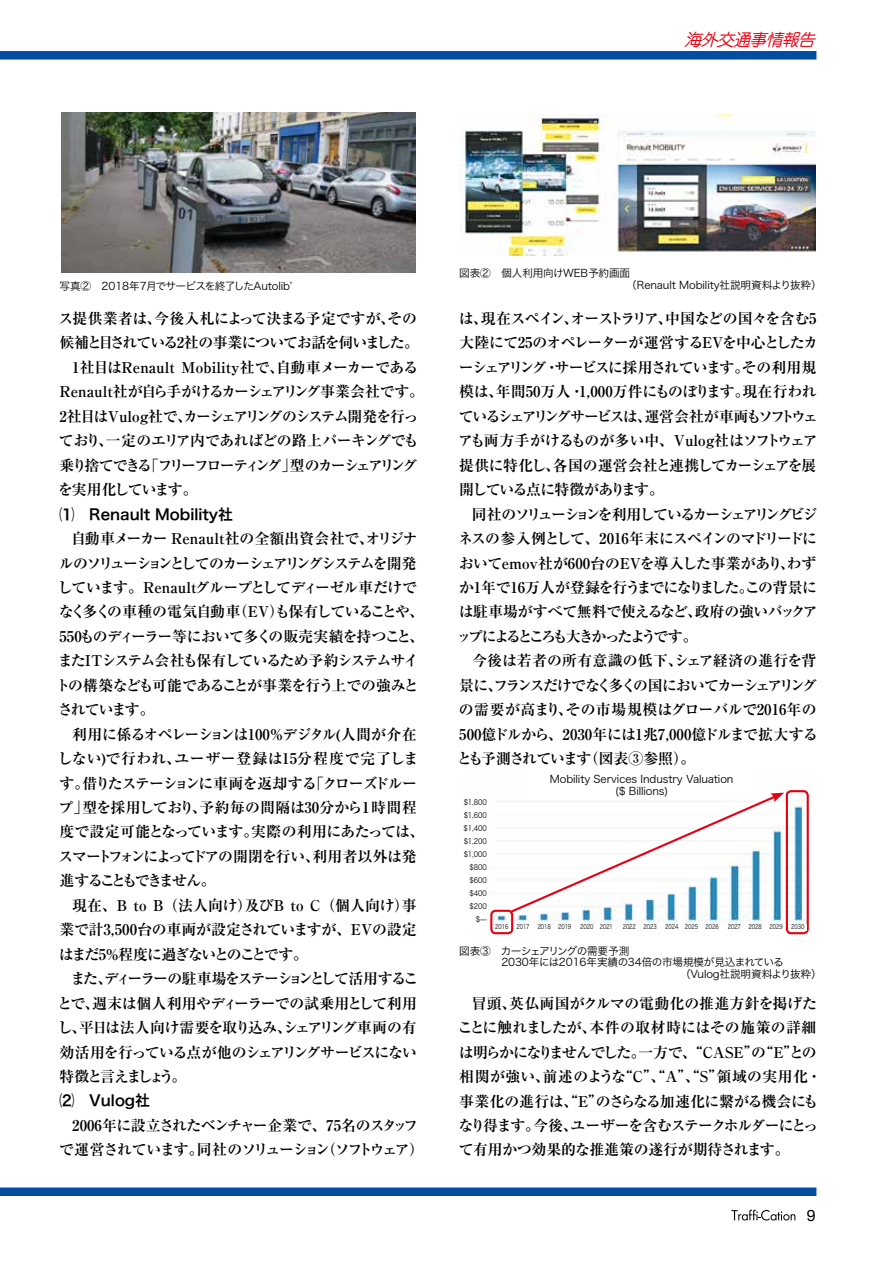
<style>
.page{position:relative;width:893px;height:1263px;background:#fff}
.page>*{position:absolute;margin:0;border:0;box-sizing:border-box;transform-origin:0 0}
.t1{font:italic 16.95px "Jun 201 Pro";color:#e60012}
.t2{font:15.9px "Helvetica Neue";color:#000}
.t3{font:700 14.85px/24.5px "Ryumin Pro";letter-spacing:-.05em;color:#000;text-align:justify}
.t4{font:700 14.85px/24.5px "Ryumin Pro";letter-spacing:-.02em;color:#000}
.t5{font:700 14.85px "Ryumin Pro";color:#000}
.t6{font:700 14.85px "Ryumin Pro";letter-spacing:-.025em;color:#000}
.t7{font:700 14.85px "Ryumin Pro";letter-spacing:-.085em;color:#000}
.t8{font:700 14.85px "Ryumin Pro";letter-spacing:-.175em;color:#000}
.t9{font:700 14.85px "Ryumin Pro";letter-spacing:-.075em;color:#000}
.t10{font:700 14.85px "Ryumin Pro";letter-spacing:-.03em;color:#000}
.t11{font:14.85px "Hira Kaku Pro N W6";color:#000}
.t12{font:700 14.85px "Ryumin Pro";letter-spacing:-.08em;color:#000}
.t13{font:10.65px/11.7px "Hira Kaku Pro N W3";letter-spacing:-.01em;color:#000}
.t14{font:10.65px "Hira Kaku Pro N W3";letter-spacing:-.055em;color:#000}
.t15{font:7.5px/12.9px "Hira Kaku Pro N W3";letter-spacing:-.01em;color:#000;text-align:right;scale:.9 1}
.t16{font:6.45px "Hira Kaku Pro N W3";letter-spacing:-.01em;color:#000;scale:.8 1}
</style>
<div class="page">
<div style="left:0;top:51px;width:816px;height:9px;background:#004ea2"></div>
<div style="left:0;top:1187px;width:816px;height:9px;background:#004ea2"></div>
<svg style="left:731px;top:1210px;width:64px;height:10px"></svg>
<img style="left:61px;top:113px;width:355px;height:159px">
<img style="left:459px;top:115px;width:357px;height:141px">
<img style="left:494px;top:792px;width:312px;height:143px">
<div style="left:786px;top:790px;width:23px;height:144px;border:2px solid #e60012;border-radius:4px"></div>
<svg style="left:509px;top:793px;width:275px;height:121px"></svg>
<div style="left:490px;top:910px;width:23px;height:24px;border:2px solid #e60012;border-radius:4px"></div>
<div style="left:526px;top:774px;width:231px;height:25px;background:#fff"></div>
<div style="left:493px;top:924px;width:17px;height:6px;background:#fff"></div>
<div style="left:514px;top:924px;width:17px;height:6px;background:#fff"></div>
<div style="left:536px;top:924px;width:17px;height:6px;background:#fff"></div>
<div style="left:556px;top:924px;width:17px;height:6px;background:#fff"></div>
<div style="left:578px;top:924px;width:17px;height:6px;background:#fff"></div>
<div style="left:598px;top:924px;width:17px;height:6px;background:#fff"></div>
<div style="left:621px;top:924px;width:17px;height:6px;background:#fff"></div>
<div style="left:642px;top:924px;width:17px;height:6px;background:#fff"></div>
<div style="left:663px;top:924px;width:17px;height:6px;background:#fff"></div>
<div style="left:683px;top:924px;width:17px;height:6px;background:#fff"></div>
<div style="left:704px;top:924px;width:17px;height:6px;background:#fff"></div>
<div style="left:726px;top:924px;width:17px;height:6px;background:#fff"></div>
<div style="left:747px;top:924px;width:17px;height:6px;background:#fff"></div>
<div style="left:767px;top:924px;width:17px;height:6px;background:#fff"></div>
<div style="left:789px;top:924px;width:17px;height:6px;background:#fff"></div>
<p class="t1" style="left:685px;top:26px;width:138px">海外交通事情報告</p>
<p class="t13" style="left:60px;top:279px;width:234px">写真②　2018年7月でサービスを終了したAutolib’</p>
<p class="t4" style="left:59px;top:305px;width:360px">ス提供業者は、今後入札によって決まる予定ですが、その</p>
<p class="t9" style="left:60px;top:331px;width:361px">候補と目されている2社の事業についてお話を伺いました。</p>
<p class="t5" style="left:72px;top:355px;width:347px">1社目はRenault Mobility社で、自動車メーカーである</p>
<p class="t6" style="left:60px;top:380px;width:366px">Renault社が自ら手がけるカーシェアリング事業会社です。</p>
<p class="t7" style="left:60px;top:404px;width:361px">2社目はVulog社で、カーシェアリングのシステム開発を行っ</p>
<p class="t10" style="left:59px;top:429px;width:361px">ており、一定のエリア内であればどの路上パーキングでも</p>
<p class="t8" style="left:60px;top:453px;width:359px">乗り捨てできる「フリーフローティング」型のカーシェアリング</p>
<p class="t12" style="left:58px;top:478px;width:141px">を実用化しています。</p>
<p class="t11" style="left:60px;top:501px;width:175px">⑴　Renault Mobility社</p>
<p class="t3" style="left:56px;top:525px;width:370px;text-align:left;text-indent:15px">自動車メーカー Renault社の全額出資会社で、オリジナルのソリューションとしてのカーシェアリングシステムを開発しています。Renaultグループとしてディーゼル車だけでなく多くの車種の電気自動車（EV）も保有していることや、<br>550ものディーラー等において多くの販売実績を持つこと、またITシステム会社も保有しているため予約システムサイトの構築なども可能であることが事業を行う上での強みとされています。</p>
<p class="t3" style="left:57px;top:721px;width:368px;text-align:left;text-indent:15px">利用に係るオペレーションは100％デジタル(人間が介在しない)で行われ、ユーザー登録は15分程度で完了します。借りたステーションに車両を返却する「クローズドループ」型を採用しており、予約毎の間隔は30分から１時間程度で設定可能となっています。実際の利用にあたっては、スマートフォンによってドアの開閉を行い、利用者以外は発進することもできません。</p>
<p class="t3" style="left:59px;top:892px;width:359px;text-indent:13px">現在、B to B（法人向け）及びB to C（個人向け）事業で計3,500台の車両が設定されていますが、EVの設定はまだ5％程度に過ぎないとのことです。</p>
<p class="t3" style="left:57px;top:965px;width:362px;text-indent:13px">また、ディーラーの駐車場をステーションとして活用することで、週末は個人利用やディーラーでの試乗用として利用し、平日は法人向け需要を取り込み、シェアリング車両の有効活用を行っている点が他のシェアリングサービスにない特徴と言えましょう。</p>
<p class="t11" style="left:60px;top:1087px;width:92px">⑵　Vulog社</p>
<p class="t3" style="left:59px;top:1112px;width:367px;text-align:center">2006年に設立されたベンチャー企業で、75名のスタッフ<br>で運営されています。同社のソリューション（ソフトウェア）</p>
<p class="t13" style="left:621px;top:267px;width:202px;text-indent:-162px">図表②　個人利用向けWEB予約画面<br>　（Renault Mobility社説明資料より抜粋）</p>
<p class="t3" style="left:458px;top:305px;width:362px">は、現在スペイン、オーストラリア、中国などの国々を含む5大陸にて25のオペレーターが運営するEVを中心としたカーシェアリング・サービスに採用されています。その利用規模は、年間50万人・1,000万件にものぼります。現在行われているシェアリングサービスは、運営会社が車両もソフトウェアも両方手がけるものが多い中、Vulog社はソフトウェア提供に特化し、各国の運営会社と連携してカーシェアを展開している点に特徴があります。</p>
<p class="t3" style="left:457px;top:501px;width:363px;text-indent:15px">同社のソリューションを利用しているカーシェアリングビジネスの参入例として、2016年末にスペインのマドリードにおいてemov社が600台のEVを導入した事業があり、わずか1年で16万人が登録を行うまでになりました。この背景には駐車場がすべて無料で使えるなど、政府の強いバックアップによるところも大きかったようです。</p>
<p class="t3" style="left:457px;top:648px;width:362px;text-indent:15px">今後は若者の所有意識の低下、シェア経済の進行を背景に、フランスだけでなく多くの国においてカーシェアリングの需要が高まり、その市場規模はグローバルで2016年の500億ドルから、2030年には1兆7,000億ドルまで拡大するとも予測されています（図表③参照）。</p>
<p class="t15" style="left:463px;top:795px;width:28px">$1,800 $1,600 $1,400 $1,200 $1,000　$800　$600　$400　$200　$—</p>
<p class="t13" style="left:550px;top:773px;width:185px;text-align:center">Mobility Services Industry Valuation ($ Billions)</p>
<p class="t16" style="left:495px;top:921px;width:18px">2016</p>
<p class="t16" style="left:516px;top:921px;width:18px">2017</p>
<p class="t16" style="left:538px;top:921px;width:44px">2018 2019</p>
<p class="t16" style="left:580px;top:921px;width:43px">2020 2021</p>
<p class="t16" style="left:623px;top:921px;width:44px">2022 2023</p>
<p class="t16" style="left:665px;top:921px;width:69px">2024 2025 2026</p>
<p class="t16" style="left:728px;top:921px;width:70px">2027 2028 2029</p>
<p class="t16" style="left:791px;top:921px;width:18px">2030</p>
<p class="t14" style="left:459px;top:941px;width:172px">図表③　カーシェアリングの需要予測</p>
<p class="t13" style="left:459px;top:956px;width:326px">　　　　2030年には2016年実績の34倍の市場規模が見込まれている</p>
<p class="t13" style="left:680px;top:967px;width:143px">（Vulog社説明資料より抜粋）</p>
<p class="t4" style="left:458px;top:990px;width:365px;text-indent:14px">冒頭、英仏両国がクルマの電動化の推進方針を掲げたことに触れましたが、本件の取材時にはその施策の詳細は明らかになりませんでした。一方で、“CASE”の“E”との相関が強い、前述のような“C”、“A”、“S”領域の実用化・事業化の進行は、“E”のさらなる加速化に繋がる機会にもなり得ます。今後、ユーザーを含むステークホルダーにとって有用かつ効果的な推進策の遂行が期待されます。</p>
<p class="t2" style="left:807px;top:1203px;width:10px">9</p>
</div>
